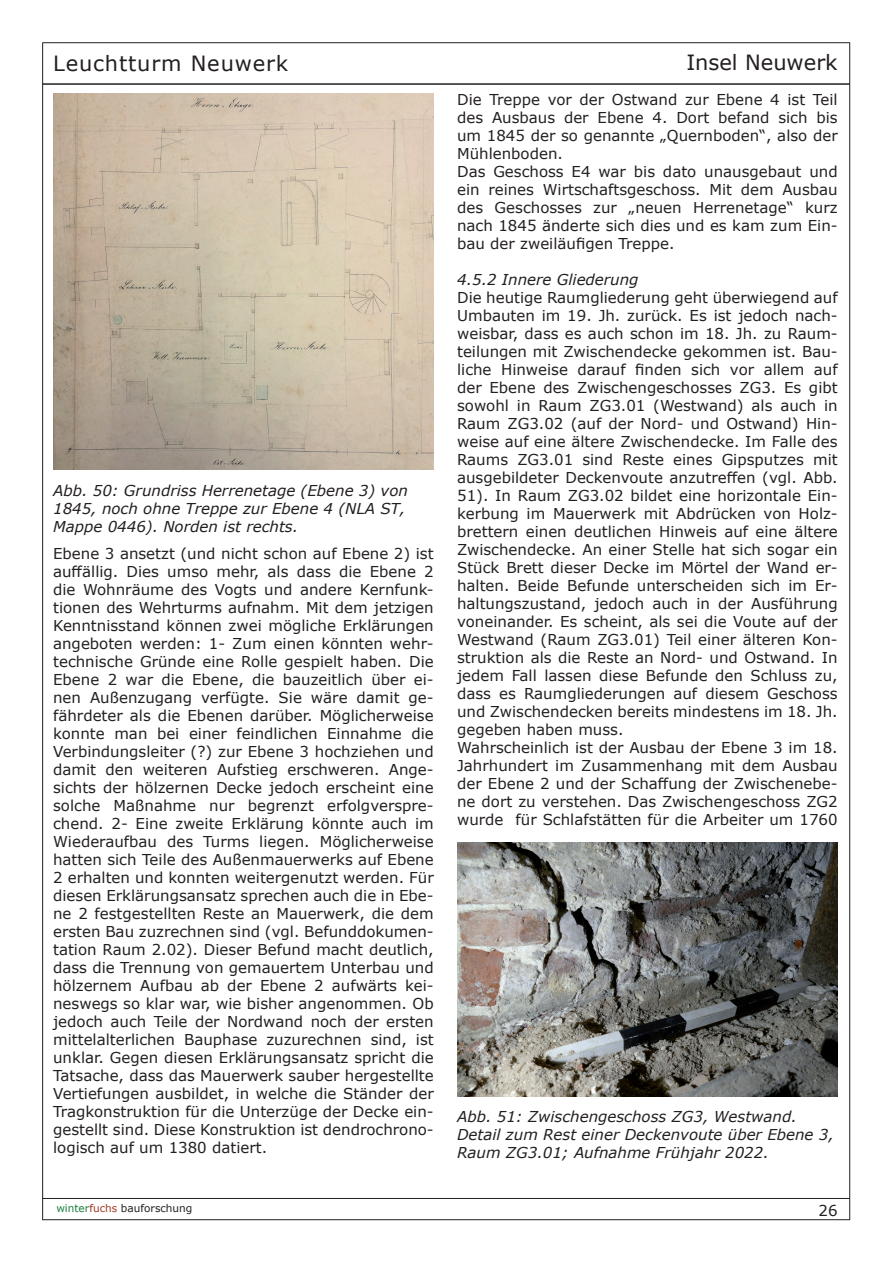
<style>
.page{position:relative;width:893px;height:1263px;background:#fff}
.page>*{position:absolute;margin:0;border:0;box-sizing:border-box;transform-origin:0 0}
.t1{font:21px "Verdana";letter-spacing:.04em;color:#231f20}
.t2{font:21px "Verdana";color:#231f20}
.t3{font:15px/18px "Verdana";color:#231f20}
.t4{font:italic 15px/18px "Verdana";color:#231f20}
.t5{font:10.5px "Verdana";color:#231f20}
.s1{color:#1c7f3e}
.s2{color:#a23a22}
</style>
<div class="page">
<hr style="left:42px;top:42px;width:808px;height:1px;background:#231f20">
<hr style="left:42px;top:1219px;width:808px;height:1px;background:#231f20">
<hr style="left:849px;top:42px;width:1px;height:1178px;background:#231f20">
<hr style="left:42px;top:43px;width:1px;height:1177px;background:#231f20">
<hr style="left:42px;top:83px;width:808px;height:2px;background:#231f20">
<hr style="left:42px;top:1198px;width:808px;height:1px;background:#231f20">
<img style="left:53px;top:94px;width:381px;height:375px">
<img style="left:457px;top:843px;width:381px;height:253px">
<h1 class="t1" style="left:53px;top:49px;width:237px">Leuchtturm Neuwerk</h1>
<h1 class="t2" style="left:686px;top:48px;width:153px">Insel Neuwerk</h1>
<p class="t4" style="left:53px;top:482px;width:356px">Abb. 50: Grundriss Herrenetage (Ebene 3) von<br>1845, noch ohne Treppe zur Ebene 4 (NLA ST,<br>Mappe 0446). Norden ist rechts.</p>
<p class="t3" style="left:53px;top:544px;width:382px;text-align:justify">Ebene 3 ansetzt (und nicht schon auf Ebene 2) ist auffällig. Dies umso mehr, als dass die Ebene 2 die Wohnräume des Vogts und andere Kernfunk&shy;tionen des Wehrturms aufnahm. Mit dem jetzigen Kenntnisstand können zwei mögliche Erklärungen angeboten werden: 1- Zum einen könnten wehr&shy;technische Gründe eine Rolle gespielt haben. Die Ebene 2 war die Ebene, die bauzeitlich über ei&shy;nen Außenzugang verfügte. Sie wäre damit ge&shy;fährdeter als die Ebenen darüber. Möglicherweise konnte man bei einer feindlichen Einnahme die Verbindungsleiter (?) zur Ebene 3 hochziehen und damit den weiteren Aufstieg erschweren. Ange&shy;sichts der hölzernen Decke jedoch erscheint eine solche Maßnahme nur begrenzt erfolgverspre&shy;chend. 2- Eine zweite Erklärung könnte auch im Wiederaufbau des Turms liegen. Möglicherweise hatten sich Teile des Außenmauerwerks auf Ebene 2 erhalten und konnten weitergenutzt werden. Für diesen Erklärungsansatz sprechen auch die in Ebe&shy;ne 2 festgestellten Reste an Mauerwerk, die dem ersten Bau zuzrechnen sind (vgl. Befunddokumen&shy;tation Raum 2.02). Dieser Befund macht deutlich, dass die Trennung von gemauertem Unterbau und hölzernem Aufbau ab der Ebene 2 aufwärts kei&shy;neswegs so klar war, wie bisher angenommen. Ob jedoch auch Teile der Nordwand noch der ersten mittelalterlichen Bauphase zuzurechnen sind, ist unklar. Gegen diesen Erklärungsansatz spricht die Tatsache, dass das Mauerwerk sauber hergestellte Vertiefungen ausbildet, in welche die Ständer der Tragkonstruktion für die Unterzüge der Decke ein&shy;gestellt sind. Diese Konstruktion ist dendrochrono&shy;logisch auf um 1380 datiert.</p>
<p class="t3" style="left:457px;top:90px;width:382px">Die Treppe vor der Ostwand zur Ebene 4 ist Teil des Ausbaus der Ebene 4. Dort befand sich bis um 1845 der so genannte „Quernboden“, also der Mühlenboden.<br>Das Geschoss E4 war bis dato unausgebaut und ein reines Wirtschaftsgeschoss. Mit dem Ausbau des Geschosses zur „neuen Herrenetage“ kurz nach 1845 änderte sich dies und es kam zum Ein&shy;bau der zweiläufigen Treppe.</p>
<p class="t4" style="left:457px;top:270px;width:183px">4.5.2 Innere Gliederung</p>
<p class="t3" style="left:457px;top:288px;width:382px">Die heutige Raumgliederung geht überwiegend auf Umbauten im 19. Jh. zurück. Es ist jedoch nach&shy;weisbar, dass es auch schon im 18. Jh. zu Raum&shy;teilungen mit Zwischendecke gekommen ist. Bau&shy;liche Hinweise darauf finden sich vor allem auf der Ebene des Zwischengeschosses ZG3. Es gibt sowohl in Raum ZG3.01 (Westwand) als auch in Raum ZG3.02 (auf der Nord- und Ostwand) Hin&shy;weise auf eine ältere Zwischendecke. Im Falle des Raums ZG3.01 sind Reste eines Gipsputzes mit ausgebildeter Deckenvoute anzutreffen (vgl. Abb.<br>51). In Raum ZG3.02 bildet eine horizontale Ein&shy;kerbung im Mauerwerk mit Abdrücken von Holz&shy;brettern einen deutlichen Hinweis auf eine ältere Zwischendecke. An einer Stelle hat sich sogar ein Stück Brett dieser Decke im Mörtel der Wand er&shy;halten. Beide Befunde unterscheiden sich im Er&shy;haltungszustand, jedoch auch in der Ausführung voneinander. Es scheint, als sei die Voute auf der Westwand (Raum ZG3.01) Teil einer älteren Kon&shy;struktion als die Reste an Nord- und Ostwand. In jedem Fall lassen diese Befunde den Schluss zu, dass es Raumgliederungen auf diesem Geschoss und Zwischendecken bereits mindestens im 18. Jh. gegeben haben muss.<br>Wahrscheinlich ist der Ausbau der Ebene 3 im 18.<br>Jahrhundert im Zusammenhang mit dem Ausbau der Ebene 2 und der Schaffung der Zwischenebe&shy;ne dort zu verstehen. Das Zwischengeschoss ZG2 wurde für Schlafstätten für die Arbeiter um 1760</p>
<p class="t4" style="left:457px;top:1107px;width:378px">Abb. 51: Zwischengeschoss ZG3, Westwand.<br>Detail zum Rest einer Deckenvoute über Ebene 3,<br>Raum ZG3.01; Aufnahme Frühjahr 2022.</p>
<p class="t5" style="left:56px;top:1201px;width:138px"><span class="s1">winter</span><span class="s2">fuchs</span> bauforschung</p>
<p class="t3" style="left:819px;top:1201px;width:21px">26</p>
</div>
